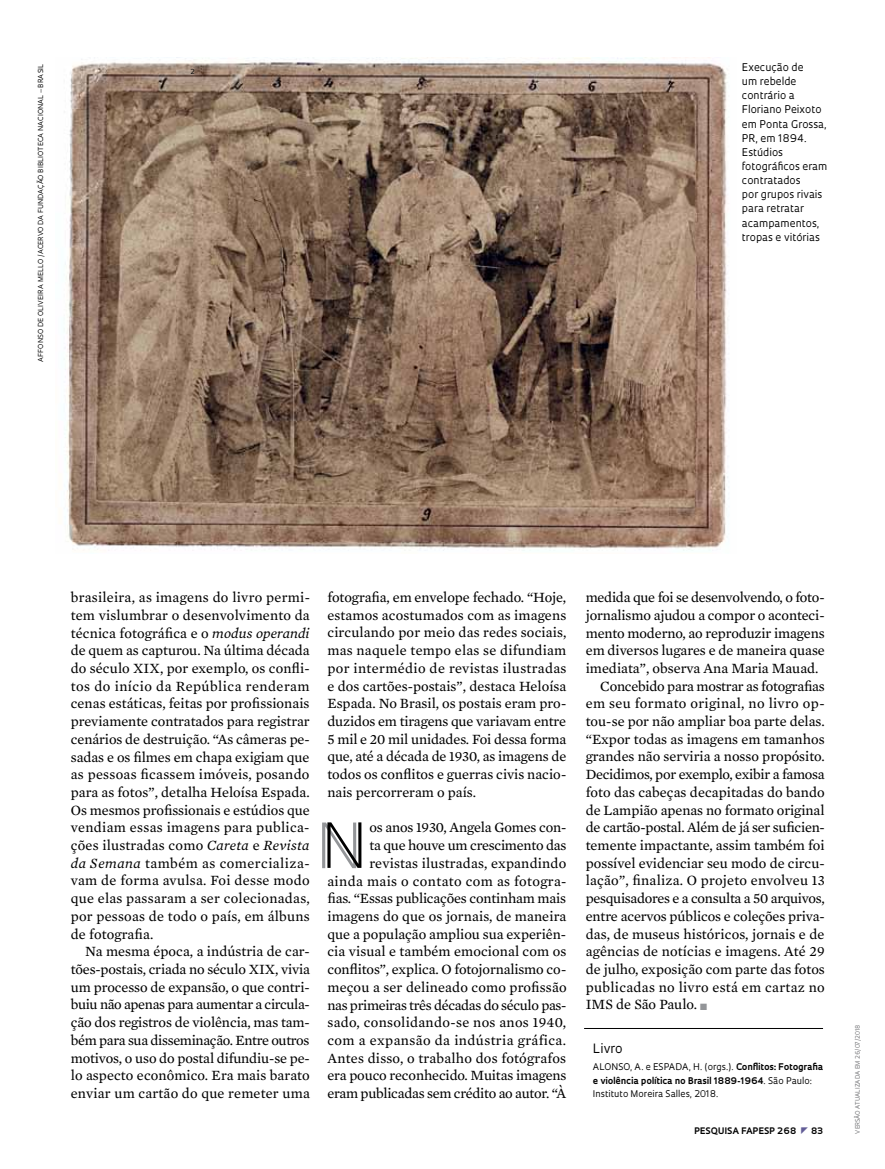
<style>
.page{position:relative;width:885px;height:1169px;background:#fff}
.page>*{position:absolute;margin:0;border:0;box-sizing:border-box;transform-origin:0 0}
.t1{font:300 60.45px "Oculum";color:#000}
.t2{font:14.4px/17.7px "Mercury Text G2";color:#000;text-align:justify}
.t3{font:14.4px "Mercury Text G2";letter-spacing:-.02em;color:#000}
.t4{font:14.4px "Mercury Text G2";letter-spacing:.025em;color:#000}
.t5{font:14.4px "Mercury Text G2";letter-spacing:.02em;color:#000}
.t6{font:12.6px "Oculum";color:#000}
.t7{font:10.35px/14.1px "Oculum";color:#000}
.t8{font:9px/13.4px "Oculum";color:#000}
.t9{font:700 8.7px "Oculum";letter-spacing:.015em;color:#000}
.t10{font:6.75px "Oculum";letter-spacing:.02em;color:#000}
.t11{font:6px "Oculum";color:#6d6e71}
.s1{font-style:italic}
.s2{color:#939598}
.s3{font-weight:700}
</style>
<div class="page">
<hr style="left:584px;top:1028px;width:239px;height:1px;background:#000">
<img style="left:65px;top:58px;width:663px;height:493px">
<p class="t10" style="left:36px;top:361px;width:297px;rotate:-90deg">Affonso de Oliveira M ello /Acervo da Fundação Biblioteca Nacional – Brasil</p>
<p class="t10" style="left:190px;top:67px;width:6px">2</p>
<p class="t7" style="left:742px;top:60px;width:87px">Execução de<br>um rebelde contrário a<br>Floriano Peixoto em Ponta Grossa,<br>PR, em 1894.<br>Estúdios fotográficos eram contratados<br>por grupos rivais para retratar acampamentos, tropas e vitórias</p>
<p class="t2" style="left:71px;top:588px;width:241px">brasileira, as imagens do livro permi&shy;tem vislumbrar o desenvolvimento da técnica fotográfica e o <span class="s1">modus operandi </span>de quem as capturou. Na última década do século XIX, por exemplo, os confli&shy;tos do início da República renderam cenas estáticas, feitas por profissionais previamente contratados para registrar cenários de destruição. “As câmeras pe&shy;sadas e os filmes em chapa exigiam que as pessoas ficassem imóveis, posando para as fotos”, detalha Heloísa Espada.<br>Os mesmos profissionais e estúdios que vendiam essas imagens para publica&shy;ções ilustradas como <span class="s1">Careta</span> e <span class="s1">Revista da Semana</span> também as comercializa&shy;vam de forma avulsa. Foi desse modo que elas passaram a ser colecionadas, por pessoas de todo o país, em álbuns de fotografia.</p>
<p class="t2" style="left:71px;top:942px;width:241px;text-indent:14px">Na mesma época, a indústria de car&shy;tões-postais, criada no século XIX, vivia um processo de expansão, o que contri&shy;buiu não apenas para aumentar a circula&shy;ção dos registros de violência, mas tam&shy;bém para sua disseminação. Entre outros motivos, o uso do postal difundiu-se pe&shy;lo aspecto econômico. Era mais barato enviar um cartão do que remeter uma</p>
<p class="t2" style="left:327px;top:587px;width:241px">fotografia, em envelope fechado. “Hoje, estamos acostumados com as imagens circulando por meio das redes sociais, mas naquele tempo elas se difundiam por intermédio de revistas ilustradas e dos cartões-postais”, destaca Heloísa Espada. No Brasil, os postais eram pro&shy;duzidos em tiragens que variavam entre 5 mil e 20 mil unidades. Foi dessa forma que, até a década de 1930, as imagens de todos os conflitos e guerras civis nacio&shy;nais percorreram o país.</p>
<h1 class="t1" style="left:322px;top:804px;width:36px">N</h1>
<p class="t2" style="left:327px;top:818px;width:241px;text-align:right">os anos 1930, Angela Gomes con-<br>ta que houve um crescimento das revistas ilustradas, expandindo<br>ainda mais o contato com as fotogra&shy;fias. “Essas publicações continham mais imagens do que os jornais, de maneira que a população ampliou sua experiên&shy;cia visual e também emocional com os conflitos”, explica. O fotojornalismo co&shy;meçou a ser delineado como profissão nas primeiras três décadas do século pas&shy;sado, consolidando-se nos anos 1940, com a expansão da indústria gráfica.<br>Antes disso, o trabalho dos fotógrafos era pouco reconhecido. Muitas imagens eram publicadas sem crédito ao autor. “À</p>
<p class="t3" style="left:586px;top:587px;width:240px">medida que foi se desenvolvendo, o foto-</p>
<p class="t2" style="left:586px;top:605px;width:240px">jornalismo ajudou a compor o aconteci-</p>
<p class="t2" style="left:586px;top:623px;width:240px">mento moderno, ao reproduzir imagens</p>
<p class="t2" style="left:586px;top:641px;width:241px">em diversos lugares e de maneira quase</p>
<p class="t2" style="left:586px;top:658px;width:234px">imediata”, observa Ana Maria Mauad.</p>
<p class="t3" style="left:600px;top:675px;width:226px">Concebido para mostrar as fotografias</p>
<p class="t4" style="left:586px;top:693px;width:240px">em seu formato original, no livro op-</p>
<p class="t2" style="left:586px;top:711px;width:240px">tou-se por não ampliar boa parte delas.</p>
<p class="t2" style="left:586px;top:729px;width:240px">“Expor todas as imagens em tamanhos</p>
<p class="t2" style="left:586px;top:747px;width:240px">grandes não serviria a nosso propósito.</p>
<p class="t3" style="left:586px;top:764px;width:241px">Decidimos, por exemplo, exibir a famosa</p>
<p class="t2" style="left:586px;top:782px;width:240px">foto das cabeças decapitadas do bando</p>
<p class="t2" style="left:586px;top:800px;width:240px">de Lampião apenas no formato original</p>
<p class="t3" style="left:586px;top:817px;width:241px">de cartão-postal. Além de já ser suficien-</p>
<p class="t2" style="left:586px;top:835px;width:240px">temente impactante, assim também foi</p>
<p class="t2" style="left:586px;top:853px;width:240px">possível evidenciar seu modo de circu-</p>
<p class="t2" style="left:586px;top:871px;width:241px">lação”, finaliza. O projeto envolveu 13</p>
<p class="t3" style="left:586px;top:888px;width:240px">pesquisadores e a consulta a 50 arquivos,</p>
<p class="t2" style="left:586px;top:906px;width:240px">entre acervos públicos e coleções priva-</p>
<p class="t2" style="left:586px;top:924px;width:240px">das, de museus históricos, jornais e de</p>
<p class="t2" style="left:586px;top:941px;width:240px">agências de notícias e imagens. Até 29</p>
<p class="t2" style="left:586px;top:959px;width:241px">de julho, exposição com parte das fotos</p>
<p class="t5" style="left:586px;top:976px;width:241px">publicadas no livro está em cartaz no</p>
<p class="t2" style="left:586px;top:995px;width:123px">IMS de São Paulo. <span class="s2">■</span></p>
<p class="t6" style="left:593px;top:1039px;width:31px">Livro</p>
<p class="t8" style="left:593px;top:1059px;width:232px">ALON SO, A. e ESPADA, H . (orgs.). <span class="s3">Conflitos: Fotografia e violência política no Brasil 1889-1964</span>. São Paulo:<br>I nstituto Moreira Salles, 2018.</p>
<p class="t9" style="left:694px;top:1124px;width:103px">pESQUISA FAPESP 268</p>
<p class="t9" style="left:811px;top:1124px;width:14px">83</p>
<p class="t11" style="left:854px;top:1133px;width:111px;rotate:-90deg">Versão atualizada em 26/07/2018</p>
</div>
